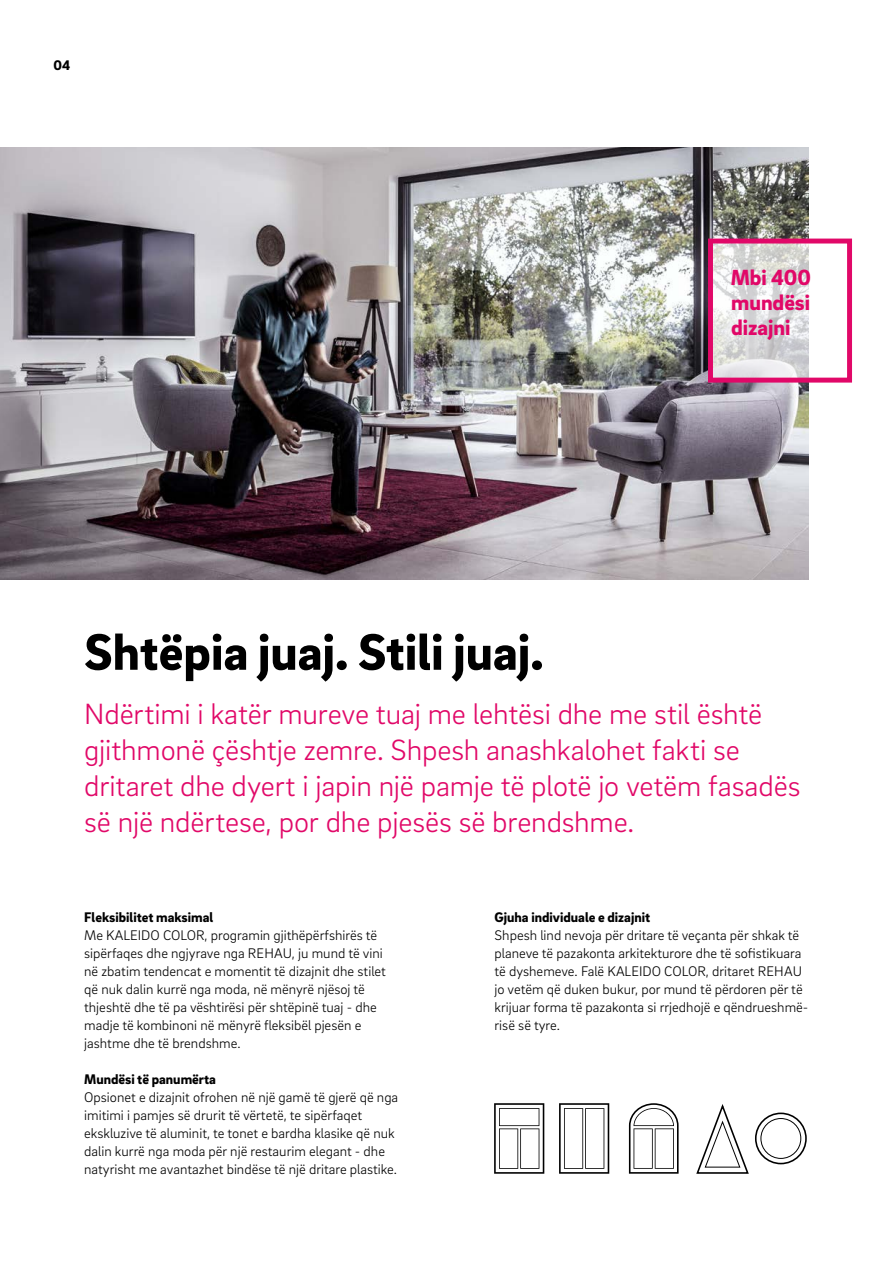
<style>
.page{position:relative;width:893px;height:1263px;background:#fff}
.page>*{position:absolute;margin:0;border:0;box-sizing:border-box;transform-origin:0 0}
._01__Headline_-_35pt{font:900 52.5px "Brix Sans";color:#000}
._11__Highlighter_-_2{font:300 30px/36px "Brix Sans";letter-spacing:-.005em;color:#e10868}
._50__EC_headline_-_1{font:900 22.5px/24.8px "Brix Sans";color:#e10868;text-align:justify}
._16__Body_text_-_9_5{font:300 14.25px/18px "Brix Sans";color:#000}
._14__Body_subline{font:900 14.25px "Brix Sans";color:#000}
._16__Body_text_-_9_5-2{font:900 14.25px "Brix Sans";color:#000}
.MP__Page_numbers_-_9{font:900 14.25px "Brix Sans";color:#000}
</style>
<div class="page">
<img style="left:0;top:148px;width:809px;height:432px">
<svg style="left:559px;top:1103px;width:50px;height:71px"></svg>
<svg style="left:494px;top:1103px;width:50px;height:71px"></svg>
<svg style="left:629px;top:1103px;width:50px;height:71px"></svg>
<div style="left:755px;top:1112px;width:52px;height:52px;border:2px solid #000;border-radius:50%"></div>
<div style="left:760px;top:1118px;width:41px;height:41px;border:1px solid #000;border-radius:50%"></div>
<svg style="left:696px;top:1104px;width:53px;height:70px"></svg>
<svg style="left:714px;top:245px;width:95px;height:132px"></svg>
<div style="left:708px;top:239px;width:144px;height:144px;border:5px solid #e10868"></div>
<p class="MP__Page_numbers_-_9" style="left:53px;top:56px;width:18px">04</p>
<p class="_50__EC_headline_-_1" style="left:731px;top:264px;width:82px">Mbi 400 mundësi dizajni</p>
<p class="_01__Headline_-_35pt" style="left:84px;top:617px;width:461px">Shtëpia juaj. Stili juaj.</p>
<p class="_11__Highlighter_-_2" style="left:84px;top:694px;width:718px">Ndërtimi i katër mureve tuaj me lehtësi dhe me stil është gjithmonë çështje zemre. Shpesh anashkalohet fakti se dritaret dhe dyert i japin një pamje të plotë jo vetëm fasadës së një ndërtese, por dhe pjesës së brendshme.</p>
<p class="_14__Body_subline" style="left:84px;top:907px;width:131px">Fleksibilitet maksimal</p>
<p class="_16__Body_text_-_9_5" style="left:84px;top:925px;width:303px">Me KALEIDO COLOR, programin gjithëpërfshirës të sipërfaqes dhe ngjyrave nga REHAU, ju mund të vini në zbatim tendencat e momentit të dizajnit dhe stilet që nuk dalin kurrë nga moda, në mënyrë njësoj të thjeshtë dhe të pa vështirësi për shtëpinë tuaj - dhe madje të kombinoni në mënyrë fleksibël pjesën e jashtme dhe të brendshme.</p>
<p class="_14__Body_subline" style="left:84px;top:1069px;width:133px">Mundësi të panumërta</p>
<p class="_16__Body_text_-_9_5" style="left:84px;top:1087px;width:316px">Opsionet e dizajnit ofrohen në një gamë të gjerë që nga imitimi i pamjes së drurit të vërtetë, te sipërfaqet ekskluzive të aluminit, te tonet e bardha klasike që nuk dalin kurrë nga moda për një restaurim elegant - dhe natyrisht me avantazhet bindëse të një dritare plastike.</p>
<p class="_16__Body_text_-_9_5-2" style="left:495px;top:907px;width:157px">Gjuha individuale e dizajnit</p>
<p class="_16__Body_text_-_9_5" style="left:495px;top:925px;width:315px">Shpesh lind nevoja për dritare të veçanta për shkak të planeve të pazakonta arkitekturore dhe të sofistikuara të dyshemeve. Falë KALEIDO COLOR, dritaret REHAU jo vetëm që duken bukur, por mund të përdoren për të krijuar forma të pazakonta si rrjedhojë e qëndrueshmë&shy;risë së tyre.</p>
</div>
